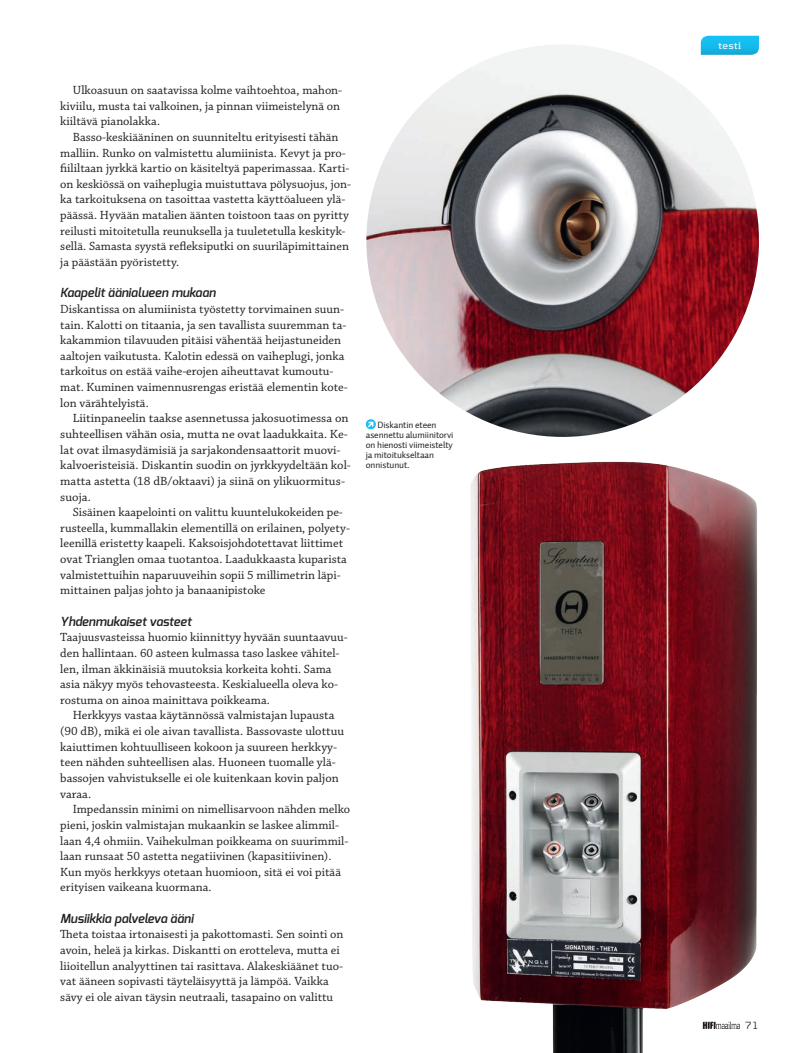
<style>
.page{position:relative;width:798px;height:1053px;background:#fff}
.page>*{position:absolute;margin:0;border:0;box-sizing:border-box;transform-origin:0 0}
.t1{font:12.5px/15.6px "Chaparral Pro";color:#231f20}
.t2{font:italic 600 12.5px "Exo";color:#231f20}
.t3{font:300 10.75px "Kontrapunkt";color:#231f20}
.t4{font:700 10px "Kontrapunkt";letter-spacing:.03em;color:#fff}
.t5{font:9.38px/10px "Auto 2";letter-spacing:-.01em;color:#231f20}
</style>
<div class="page">
<img style="left:471px;top:354px;width:286px;height:698px">
<svg style="left:700px;top:36px;width:58px;height:19px"></svg>
<img style="left:366px;top:44px;width:392px;height:393px;border-radius:196px">
<svg style="left:365px;top:419px;width:11px;height:11px"></svg>
<svg style="left:702px;top:1021px;width:37px;height:7px"></svg>
<p class="t1" style="left:60px;top:83px;width:283px;text-indent:12px">Ulkoasuun on saatavissa kolme vaihtoehtoa, mahon&shy;kiviilu, musta tai valkoinen, ja pinnan viimeistelynä on kiiltävä pianolakka.</p>
<p class="t1" style="left:60px;top:130px;width:292px;text-indent:12px">Basso-keskiääninen on suunniteltu erityisesti tähän malliin. Runko on valmistettu alumiinista. Kevyt ja pro&shy;fiililtaan jyrkkä kartio on käsiteltyä paperimassaa. Karti&shy;on keskiössä on vaiheplugia muistuttava pölysuojus, jon&shy;ka tarkoituksena on tasoittaa vastetta käyttöalueen ylä&shy;päässä. Hyvään matalien äänten toistoon taas on pyritty reilusti mitoitetulla reunuksella ja tuuletetulla keskityk&shy;sellä. Samasta syystä refleksiputki on suuriläpimittainen ja päästään pyöristetty.</p>
<p class="t2" style="left:60px;top:285px;width:157px">Kaapelit äänialueen mukaan</p>
<p class="t1" style="left:60px;top:301px;width:289px">Diskantissa on alumiinista työstetty torvimainen suun&shy;tain. Kalotti on titaania, ja sen tavallista suuremman ta&shy;kakammion tilavuuden pitäisi vähentää heijastuneiden aaltojen vaikutusta. Kalotin edessä on vaiheplugi, jonka tarkoitus on estää vaihe-erojen aiheuttavat kumoutu&shy;mat. Kuminen vaimennusrengas eristää elementin kote&shy;lon värähtelyistä.</p>
<p class="t1" style="left:60px;top:411px;width:292px;text-indent:12px">Liitinpaneelin taakse asennetussa jakosuotimessa on suhteellisen vähän osia, mutta ne ovat laadukkaita. Ke&shy;lat ovat ilmasydämisiä ja sarjakondensaattorit muovi&shy;kalvoeristeisiä. Diskantin suodin on jyrkkyydeltään kol&shy;matta astetta (18 dB/oktaavi) ja siinä on ylikuormitus&shy;suoja.</p>
<p class="t1" style="left:60px;top:505px;width:291px;text-indent:12px">Sisäinen kaapelointi on valittu kuuntelukokeiden pe&shy;rusteella, kummallakin elementillä on erilainen, polyety&shy;leenillä eristetty kaapeli. Kaksoisjohdotettavat liittimet ovat Trianglen omaa tuotantoa. Laadukkaasta kuparista valmistettuihin naparuuveihin sopii 5 millimetrin läpi&shy;mittainen paljas johto ja banaanipistoke</p>
<p class="t2" style="left:60px;top:613px;width:133px">Yhdenmukaiset vasteet</p>
<p class="t1" style="left:60px;top:630px;width:289px">Taajuusvasteissa huomio kiinnittyy hyvään suuntaavuu&shy;den hallintaan. 60 asteen kulmassa taso laskee vähitel&shy;len, ilman äkkinäisiä muutoksia korkeita kohti. Sama asia näkyy myös tehovasteesta. Keskialueella oleva ko&shy;rostuma on ainoa mainittava poikkeama.</p>
<p class="t1" style="left:60px;top:708px;width:285px;text-indent:12px">Herkkyys vastaa käytännössä valmistajan lupausta (90 dB), mikä ei ole aivan tavallista. Bassovaste ulottuu kaiuttimen kohtuulliseen kokoon ja suureen herkkyy&shy;teen nähden suhteellisen alas. Huoneen tuomalle ylä&shy;bassojen vahvistukselle ei ole kuitenkaan kovin paljon varaa.</p>
<p class="t1" style="left:60px;top:801px;width:291px;text-indent:12px">Impedanssin minimi on nimellisarvoon nähden melko pieni, joskin valmistajan mukaankin se laskee alimmil&shy;laan 4,4 ohmiin. Vaihekulman poikkeama on suurimmil&shy;laan runsaat 50 astetta negatiivinen (kapasitiivinen).<br>Kun myös herkkyys otetaan huomioon, sitä ei voi pitää erityisen vaikeana kuormana.</p>
<p class="t2" style="left:60px;top:910px;width:134px">Musiikkia palveleva ääni</p>
<p class="t1" style="left:60px;top:926px;width:284px">Theta toistaa irtonaisesti ja pakottomasti. Sen sointi on avoin, heleä ja kirkas. Diskantti on erotteleva, mutta ei liioitellun analyyttinen tai rasittava. Alakeskiäänet tuo&shy;vat ääneen sopivasti täyteläisyyttä ja lämpöä. Vaikka sävy ei ole aivan täysin neutraali, tasapaino on valittu</p>
<p class="t5" style="left:365px;top:419px;width:89px;text-indent:12px">Diskantin eteen asennettu alumiinitorvi on hienosti viimeistelty ja mitoitukseltaan onnistunut.</p>
<p class="t4" style="left:718px;top:39px;width:24px">testi</p>
<p class="t3" style="left:744px;top:1019px;width:16px">71</p>
</div>
